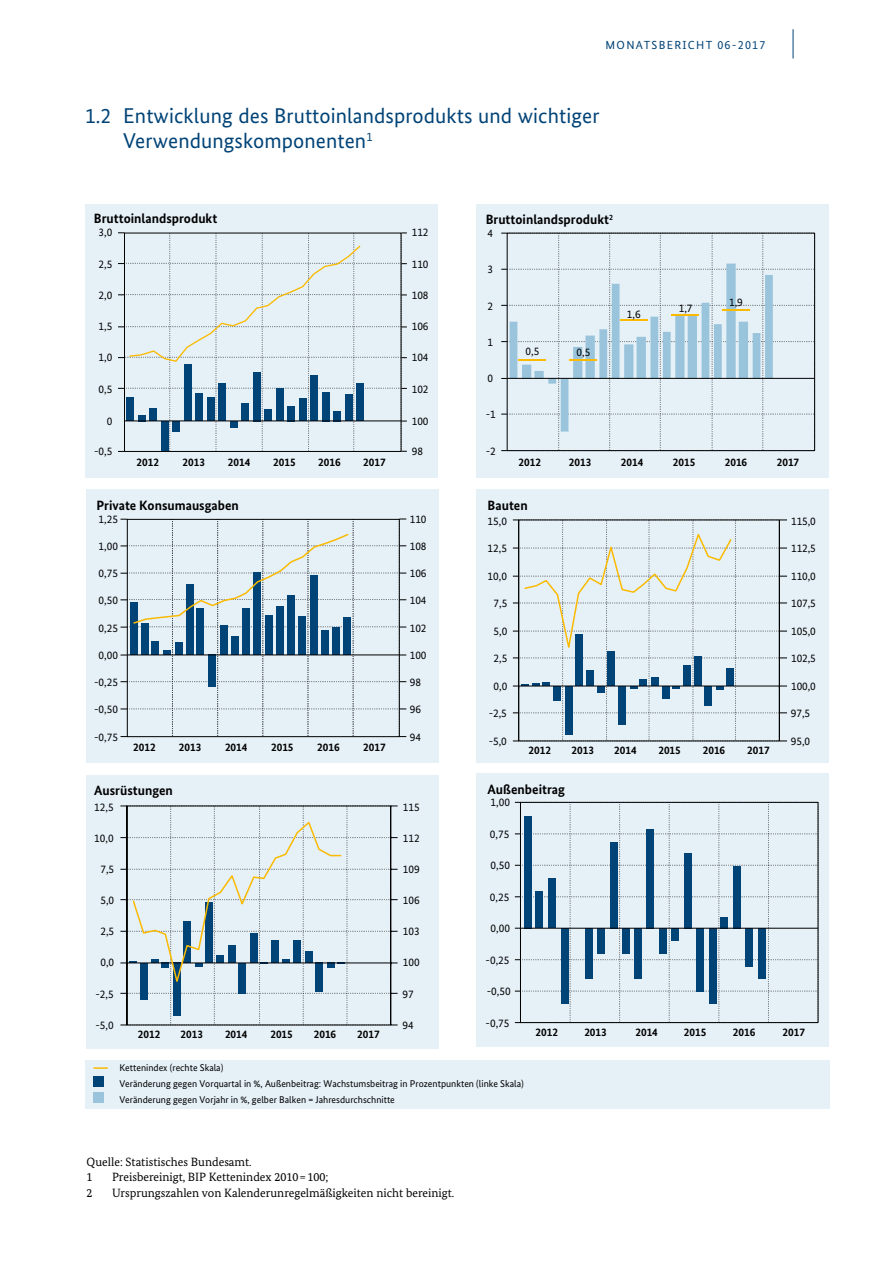
<style>
.page{position:relative;width:893px;height:1263px;background:#fff}
.page>*{position:absolute;margin:0;border:0;box-sizing:border-box;transform-origin:0 0}
.t1{font:21.3px/25.5px "Bundes Sans";letter-spacing:.005em;color:#004377}
.t2{font:700 13.5px "Bundes Sans";color:#000}
.t3{font:12px/15.8px "Bundes Serif";color:#000}
.t4{font:11.7px "Bundes Sans";letter-spacing:.11em;color:#004377}
.t5{font:11.25px "Bundes Sans";color:#000}
.t6{font:700 11.25px "Bundes Sans";color:#000}
.t7{font:9.75px/16px "Bundes Sans";color:#000}
.s1{font-size:12px}
</style>
<div class="page">
<hr style="left:793px;top:29px;width:1px;height:30px;background:#004377">
<div style="left:85px;top:1060px;width:744px;height:48px;background:#e5f0f7"></div>
<svg style="left:94px;top:1067px;width:14px;height:2px"></svg>
<div style="left:94px;top:1076px;width:10px;height:11px;background:#004377"></div>
<div style="left:94px;top:1092px;width:10px;height:11px;background:#99c4db"></div>
<div style="left:85px;top:204px;width:353px;height:274px;background:#e5f0f7"></div>
<svg style="left:118px;top:232px;width:289px;height:220px"></svg>
<div style="left:86px;top:490px;width:353px;height:273px;background:#e5f0f7"></div>
<svg style="left:121px;top:518px;width:285px;height:219px"></svg>
<div style="left:476px;top:489px;width:353px;height:273px;background:#e5f0f7"></div>
<svg style="left:513px;top:519px;width:274px;height:223px"></svg>
<div style="left:86px;top:775px;width:353px;height:273px;background:#e5f0f7"></div>
<svg style="left:120px;top:805px;width:278px;height:221px"></svg>
<svg style="left:126px;top:806px;width:265px;height:220px"></svg>
<div style="left:476px;top:773px;width:353px;height:274px;background:#e5f0f7"></div>
<svg style="left:515px;top:802px;width:304px;height:221px"></svg>
<hr style="left:520px;top:928px;width:298px;height:1px;background:#000">
<div style="left:476px;top:205px;width:353px;height:273px;background:#e5f0f7"></div>
<svg style="left:501px;top:233px;width:314px;height:218px"></svg>
<hr style="left:507px;top:378px;width:308px;height:1px;background:#000">
<p class="t4" style="left:606px;top:38px;width:161px">MONATSBERICHT <span class="s1">06-2017</span></p>
<h1 class="t1" style="left:123px;top:103px;width:478px;text-indent:-38px">1.2 Entwicklung des Bruttoinlandsprodukts und wichtiger<br>Verwendungskomponenten<sup>1</sup></h1>
<p class="t2" style="left:94px;top:211px;width:125px">Bruttoinlandsprodukt</p>
<p class="t2" style="left:486px;top:211px;width:129px">Bruttoinlandsprodukt<sup>2</sup></p>
<p class="t5" style="left:99px;top:226px;width:15px">3,0</p>
<p class="t5" style="left:412px;top:226px;width:18px">112</p>
<p class="t5" style="left:487px;top:226px;width:7px">4</p>
<p class="t5" style="left:99px;top:257px;width:15px">2,5</p>
<p class="t5" style="left:412px;top:257px;width:18px">110</p>
<p class="t5" style="left:487px;top:263px;width:7px">3</p>
<p class="t5" style="left:99px;top:288px;width:15px">2,0</p>
<p class="t5" style="left:412px;top:288px;width:18px">108</p>
<p class="t5" style="left:99px;top:319px;width:15px">1,5</p>
<p class="t5" style="left:412px;top:319px;width:18px">106</p>
<p class="t5" style="left:487px;top:299px;width:7px">2</p>
<p class="t5" style="left:487px;top:335px;width:7px">1</p>
<p class="t5" style="left:627px;top:307px;width:15px">1,6</p>
<p class="t5" style="left:679px;top:301px;width:15px">1,7</p>
<p class="t5" style="left:729px;top:295px;width:15px">1,9</p>
<p class="t5" style="left:99px;top:351px;width:15px">1,0</p>
<p class="t5" style="left:412px;top:351px;width:18px">104</p>
<p class="t5" style="left:526px;top:345px;width:15px">0,5</p>
<p class="t5" style="left:577px;top:345px;width:15px">0,5</p>
<p class="t5" style="left:487px;top:371px;width:7px">0</p>
<p class="t5" style="left:99px;top:382px;width:15px">0,5</p>
<p class="t5" style="left:412px;top:382px;width:18px">102</p>
<p class="t5" style="left:107px;top:414px;width:7px">0</p>
<p class="t5" style="left:412px;top:414px;width:18px">100</p>
<p class="t5" style="left:486px;top:408px;width:12px">-1</p>
<p class="t5" style="left:94px;top:444px;width:20px">-0,5</p>
<p class="t5" style="left:412px;top:444px;width:13px">98</p>
<p class="t6" style="left:136px;top:456px;width:24px">2012</p>
<p class="t6" style="left:183px;top:456px;width:24px">2013</p>
<p class="t6" style="left:228px;top:456px;width:24px">2014</p>
<p class="t6" style="left:273px;top:456px;width:24px">2015</p>
<p class="t6" style="left:318px;top:456px;width:24px">2016</p>
<p class="t6" style="left:363px;top:456px;width:24px">2017</p>
<p class="t5" style="left:486px;top:444px;width:12px">-2</p>
<p class="t6" style="left:518px;top:455px;width:24px">2012</p>
<p class="t6" style="left:569px;top:455px;width:24px">2013</p>
<p class="t6" style="left:621px;top:455px;width:24px">2014</p>
<p class="t6" style="left:673px;top:455px;width:24px">2015</p>
<p class="t6" style="left:725px;top:455px;width:24px">2016</p>
<p class="t6" style="left:777px;top:455px;width:24px">2017</p>
<p class="t2" style="left:96px;top:497px;width:144px">Private Konsumausgaben</p>
<p class="t2" style="left:488px;top:497px;width:42px">Bauten</p>
<p class="t5" style="left:99px;top:512px;width:21px">1,25</p>
<p class="t5" style="left:410px;top:512px;width:18px">110</p>
<p class="t5" style="left:488px;top:514px;width:21px">15,0</p>
<p class="t5" style="left:791px;top:514px;width:26px">115,0</p>
<p class="t5" style="left:99px;top:539px;width:21px">1,00</p>
<p class="t5" style="left:410px;top:539px;width:18px">108</p>
<p class="t5" style="left:488px;top:541px;width:21px">12,5</p>
<p class="t5" style="left:791px;top:541px;width:26px">112,5</p>
<p class="t5" style="left:99px;top:566px;width:21px">0,75</p>
<p class="t5" style="left:410px;top:566px;width:18px">106</p>
<p class="t5" style="left:488px;top:569px;width:21px">10,0</p>
<p class="t5" style="left:791px;top:569px;width:26px">110,0</p>
<p class="t5" style="left:99px;top:594px;width:21px">0,50</p>
<p class="t5" style="left:410px;top:594px;width:18px">104</p>
<p class="t5" style="left:494px;top:596px;width:15px">7,5</p>
<p class="t5" style="left:791px;top:596px;width:26px">107,5</p>
<p class="t5" style="left:99px;top:621px;width:21px">0,25</p>
<p class="t5" style="left:410px;top:621px;width:18px">102</p>
<p class="t5" style="left:99px;top:648px;width:21px">0,00</p>
<p class="t5" style="left:410px;top:648px;width:18px">100</p>
<p class="t5" style="left:494px;top:624px;width:15px">5,0</p>
<p class="t5" style="left:494px;top:651px;width:15px">2,5</p>
<p class="t5" style="left:791px;top:624px;width:26px">105,0</p>
<p class="t5" style="left:791px;top:651px;width:26px">102,5</p>
<p class="t5" style="left:94px;top:675px;width:25px">-0,25</p>
<p class="t5" style="left:410px;top:675px;width:13px">98</p>
<p class="t5" style="left:494px;top:679px;width:15px">0,0</p>
<p class="t5" style="left:791px;top:679px;width:26px">100,0</p>
<p class="t5" style="left:94px;top:703px;width:25px">-0,50</p>
<p class="t5" style="left:410px;top:703px;width:13px">96</p>
<p class="t5" style="left:489px;top:706px;width:20px">-2,5</p>
<p class="t5" style="left:791px;top:706px;width:21px">97,5</p>
<p class="t5" style="left:94px;top:730px;width:25px">-0,75</p>
<p class="t5" style="left:410px;top:730px;width:13px">94</p>
<p class="t6" style="left:133px;top:741px;width:24px">2012</p>
<p class="t6" style="left:179px;top:741px;width:24px">2013</p>
<p class="t6" style="left:225px;top:741px;width:24px">2014</p>
<p class="t6" style="left:271px;top:741px;width:24px">2015</p>
<p class="t6" style="left:317px;top:741px;width:24px">2016</p>
<p class="t6" style="left:363px;top:741px;width:24px">2017</p>
<p class="t5" style="left:489px;top:734px;width:20px">-5,0</p>
<p class="t6" style="left:529px;top:743px;width:24px">2012</p>
<p class="t6" style="left:571px;top:743px;width:24px">2013</p>
<p class="t6" style="left:614px;top:743px;width:24px">2014</p>
<p class="t6" style="left:658px;top:743px;width:24px">2015</p>
<p class="t6" style="left:703px;top:743px;width:24px">2016</p>
<p class="t6" style="left:747px;top:743px;width:24px">2017</p>
<p class="t5" style="left:791px;top:734px;width:21px">95,0</p>
<p class="t2" style="left:94px;top:782px;width:80px">Ausrüstungen</p>
<p class="t5" style="left:94px;top:800px;width:21px">12,5</p>
<p class="t5" style="left:403px;top:800px;width:18px">115</p>
<p class="t2" style="left:488px;top:781px;width:79px">Außenbeitrag</p>
<p class="t5" style="left:491px;top:796px;width:21px">1,00</p>
<p class="t5" style="left:94px;top:831px;width:21px">10,0</p>
<p class="t5" style="left:403px;top:831px;width:18px">112</p>
<p class="t5" style="left:490px;top:827px;width:21px">0,75</p>
<p class="t5" style="left:100px;top:862px;width:15px">7,5</p>
<p class="t5" style="left:403px;top:862px;width:18px">109</p>
<p class="t5" style="left:491px;top:859px;width:21px">0,50</p>
<p class="t5" style="left:100px;top:893px;width:15px">5,0</p>
<p class="t5" style="left:403px;top:893px;width:18px">106</p>
<p class="t5" style="left:490px;top:890px;width:21px">0,25</p>
<p class="t5" style="left:100px;top:924px;width:15px">2,5</p>
<p class="t5" style="left:403px;top:924px;width:18px">103</p>
<p class="t5" style="left:491px;top:921px;width:21px">0,00</p>
<p class="t5" style="left:100px;top:956px;width:15px">0,0</p>
<p class="t5" style="left:403px;top:956px;width:18px">100</p>
<p class="t5" style="left:486px;top:953px;width:25px">-0,25</p>
<p class="t5" style="left:96px;top:987px;width:20px">-2,5</p>
<p class="t5" style="left:402px;top:987px;width:13px">97</p>
<p class="t5" style="left:487px;top:984px;width:25px">-0,50</p>
<p class="t5" style="left:96px;top:1018px;width:20px">-5,0</p>
<p class="t6" style="left:138px;top:1027px;width:24px">2012</p>
<p class="t6" style="left:181px;top:1027px;width:24px">2013</p>
<p class="t6" style="left:225px;top:1027px;width:24px">2014</p>
<p class="t6" style="left:270px;top:1027px;width:24px">2015</p>
<p class="t6" style="left:314px;top:1027px;width:24px">2016</p>
<p class="t6" style="left:357px;top:1027px;width:24px">2017</p>
<p class="t5" style="left:402px;top:1018px;width:13px">94</p>
<p class="t5" style="left:486px;top:1016px;width:25px">-0,75</p>
<p class="t6" style="left:535px;top:1026px;width:24px">2012</p>
<p class="t6" style="left:584px;top:1026px;width:24px">2013</p>
<p class="t6" style="left:635px;top:1026px;width:24px">2014</p>
<p class="t6" style="left:684px;top:1026px;width:24px">2015</p>
<p class="t6" style="left:733px;top:1026px;width:24px">2016</p>
<p class="t6" style="left:783px;top:1026px;width:24px">2017</p>
<p class="t7" style="left:119px;top:1059px;width:406px">Kettenindex (rechte Skala)<br>Veränderung gegen Vorquartal in %, Außenbeitrag: Wachstumsbeitrag in Prozentpunkten (linke Skala)<br>Veränderung gegen Vorjahr in %, gelber Balken = Jahresdurchschnitte</p>
<p class="t3" style="left:87px;top:1153px;width:167px">Quelle: Statistisches Bundesamt.<br>1</p>
<p class="t3" style="left:112px;top:1169px;width:218px">Preisbereinigt, BIP Kettenindex 2010=100;</p>
<p class="t3" style="left:87px;top:1185px;width:7px">2</p>
<p class="t3" style="left:112px;top:1185px;width:344px">Ursprungszahlen von Kalenderunregelmäßigkeiten nicht bereinigt.</p>
</div>
